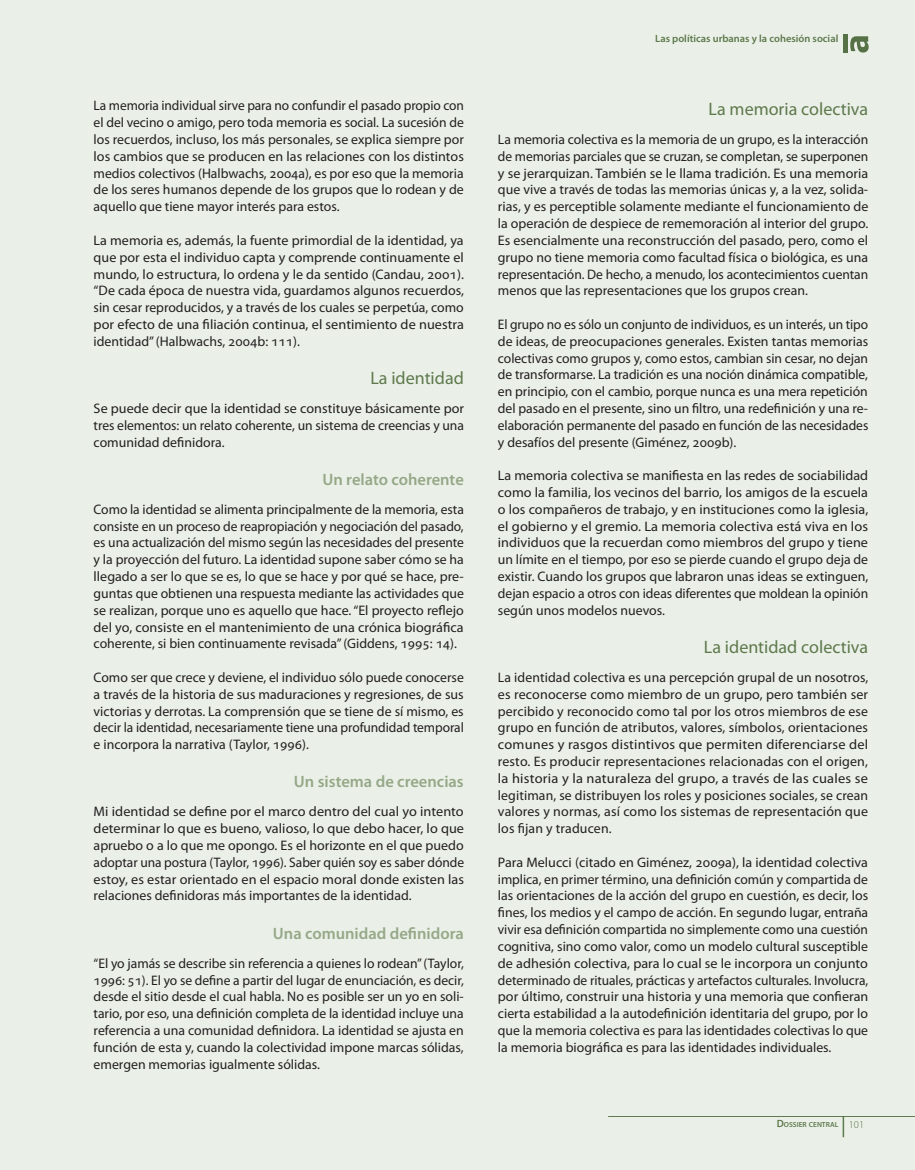
<style>
.page{position:relative;width:915px;height:1170px;background:#fff}
.page>*{position:absolute;margin:0;border:0;box-sizing:border-box;transform-origin:0 0}
.t1{font:18px "Myriad Pro";color:#5e794c}
.t2{font:600 16.5px "Myriad Pro";color:#95a887}
.t3{font:13.8px/16.8px "Myriad Pro";color:#231f20;text-align:justify}
.t4{font:600 10.5px "Myriad Pro";color:#5e794c}
.t5{font:600 7.35px "Myriad Pro";color:#5e794c}
.s1{font-size:10.5px}
.s2{font-weight:300;font-size:10.5px}
</style>
<div class="page">
<div style="left:0;top:0;width:914px;height:1169px;background:#eaf0e8"></div>
<svg style="left:842px;top:1117px;width:1px;height:20px"></svg>
<div style="left:842px;top:34px;width:5px;height:19px;background:#567145"></div>
<svg style="left:850px;top:36px;width:18px;height:17px"></svg>
<hr style="left:608px;top:1116px;width:306px;height:1px;background:#5e794c">
<p class="t3" style="left:94px;top:97px;width:372px">La memoria individual sirve para no confundir el pasado propio con el del vecino o amigo, pero toda memoria es social. La sucesión de los recuerdos, incluso, los más personales, se explica siempre por los cambios que se producen en las relaciones con los distintos medios colectivos (Halbwachs, 2004a), es por eso que la memoria de los seres humanos depende de los grupos que lo rodean y de aquello que tiene mayor interés para estos.</p>
<p class="t3" style="left:94px;top:232px;width:372px">La memoria es, además, la fuente primordial de la identidad, ya que por esta el individuo capta y comprende continuamente el mundo, lo estructura, lo ordena y le da sentido (Candau, 2001). “De cada época de nuestra vida, guardamos algunos recuerdos, sin cesar reproducidos, y a través de los cuales se perpetúa, como por efecto de una filiación continua, el sentimiento de nuestra identidad” (Halbwachs, 2004b: 111).</p>
<h1 class="t1" style="left:370px;top:367px;width:95px">La identidad</h1>
<p class="t3" style="left:94px;top:400px;width:372px">Se puede decir que la identidad se constituye básicamente por tres elementos: un relato coherente, un sistema de creencias y una comunidad definidora.</p>
<p class="t2" style="left:322px;top:468px;width:143px">Un relato coherente</p>
<p class="t3" style="left:94px;top:500px;width:371px">Como la identidad se alimenta principalmente de la memoria, esta consiste en un proceso de reapropiación y negociación del pasado, es una actualización del mismo según las necesidades del presente y la proyección del futuro. La identidad supone saber cómo se ha llegado a ser lo que se es, lo que se hace y por qué se hace, pre&shy;guntas que obtienen una respuesta mediante las actividades que se realizan, porque uno es aquello que hace. “El proyecto reflejo del yo, consiste en el mantenimiento de una crónica biográfica coherente, si bien continuamente revisada” (Giddens, 1995: 14).</p>
<p class="t3" style="left:94px;top:668px;width:371px">Como ser que crece y deviene, el individuo sólo puede conocerse a través de la historia de sus maduraciones y regresiones, de sus victorias y derrotas. La comprensión que se tiene de sí mismo, es decir la identidad, necesariamente tiene una profundidad temporal e incorpora la narrativa (Taylor, 1996).</p>
<p class="t2" style="left:294px;top:771px;width:171px">Un sistema de creencias</p>
<p class="t3" style="left:94px;top:803px;width:372px">Mi identidad se define por el marco dentro del cual yo intento determinar lo que es bueno, valioso, lo que debo hacer, lo que apruebo o a lo que me opongo. Es el horizonte en el que puedo adoptar una postura (Taylor, 1996). Saber quién soy es saber dónde estoy, es estar orientado en el espacio moral donde existen las relaciones definidoras más importantes de la identidad.</p>
<p class="t2" style="left:273px;top:922px;width:192px">Una comunidad definidora</p>
<p class="t3" style="left:94px;top:954px;width:371px">“El yo jamás se describe sin referencia a quienes lo rodean” (Taylor, 1996: 51). El yo se define a partir del lugar de enunciación, es decir, desde el sitio desde el cual habla. No es posible ser un yo en soli&shy;tario, por eso, una definición completa de la identidad incluye una referencia a una comunidad definidora. La identidad se ajusta en función de esta y, cuando la colectividad impone marcas sólidas, emergen memorias igualmente sólidas.</p>
<p class="t4" style="left:655px;top:32px;width:185px">Las políticas urbanas y la cohesión social</p>
<h1 class="t1" style="left:708px;top:98px;width:161px">La memoria colectiva</h1>
<p class="t3" style="left:497px;top:131px;width:372px">La memoria colectiva es la memoria de un grupo, es la interacción de memorias parciales que se cruzan, se completan, se superponen y se jerarquizan. También se le llama tradición. Es una memoria que vive a través de todas las memorias únicas y, a la vez, solida&shy;rias, y es perceptible solamente mediante el funcionamiento de la operación de despiece de rememoración al interior del grupo.<br>Es esencialmente una reconstrucción del pasado, pero, como el grupo no tiene memoria como facultad física o biológica, es una representación. De hecho, a menudo, los acontecimientos cuentan menos que las representaciones que los grupos crean.</p>
<p class="t3" style="left:497px;top:316px;width:372px">El grupo no es sólo un conjunto de individuos, es un interés, un tipo de ideas, de preocupaciones generales. Existen tantas memorias colectivas como grupos y, como estos, cambian sin cesar, no dejan de transformarse. La tradición es una noción dinámica compatible, en principio, con el cambio, porque nunca es una mera repetición del pasado en el presente, sino un filtro, una redefinición y una re&shy;elaboración permanente del pasado en función de las necesidades y desafíos del presente (Giménez, 2009b).</p>
<p class="t3" style="left:497px;top:467px;width:372px">La memoria colectiva se manifiesta en las redes de sociabilidad como la familia, los vecinos del barrio, los amigos de la escuela o los compañeros de trabajo, y en instituciones como la iglesia, el gobierno y el gremio. La memoria colectiva está viva en los individuos que la recuerdan como miembros del grupo y tiene un límite en el tiempo, por eso se pierde cuando el grupo deja de existir. Cuando los grupos que labraron unas ideas se extinguen, dejan espacio a otros con ideas diferentes que moldean la opinión según unos modelos nuevos.</p>
<h1 class="t1" style="left:703px;top:635px;width:166px">La identidad colectiva</h1>
<p class="t3" style="left:497px;top:668px;width:372px">La identidad colectiva es una percepción grupal de un nosotros, es reconocerse como miembro de un grupo, pero también ser percibido y reconocido como tal por los otros miembros de ese grupo en función de atributos, valores, símbolos, orientaciones comunes y rasgos distintivos que permiten diferenciarse del resto. Es producir representaciones relacionadas con el origen, la historia y la naturaleza del grupo, a través de las cuales se legitiman, se distribuyen los roles y posiciones sociales, se crean valores y normas, así como los sistemas de representación que los fijan y traducen.</p>
<p class="t3" style="left:497px;top:853px;width:372px">Para Melucci (citado en Giménez, 2009a), la identidad colectiva implica, en primer término, una definición común y compartida de las orientaciones de la acción del grupo en cuestión, es decir, los fines, los medios y el campo de acción. En segundo lugar, entraña vivir esa definición compartida no simplemente como una cuestión cognitiva, sino como valor, como un modelo cultural susceptible de adhesión colectiva, para lo cual se le incorpora un conjunto determinado de rituales, prácticas y artefactos culturales. Involucra, por último, construir una historia y una memoria que confieran cierta estabilidad a la autodefinición identitaria del grupo, por lo que la memoria colectiva es para las identidades colectivas lo que la memoria biográfica es para las identidades individuales.</p>
<p class="t5" style="left:776px;top:1119px;width:89px"><span class="s1">D</span>OSSIER CENTRAL <span class="s2">101</span></p>
</div>
